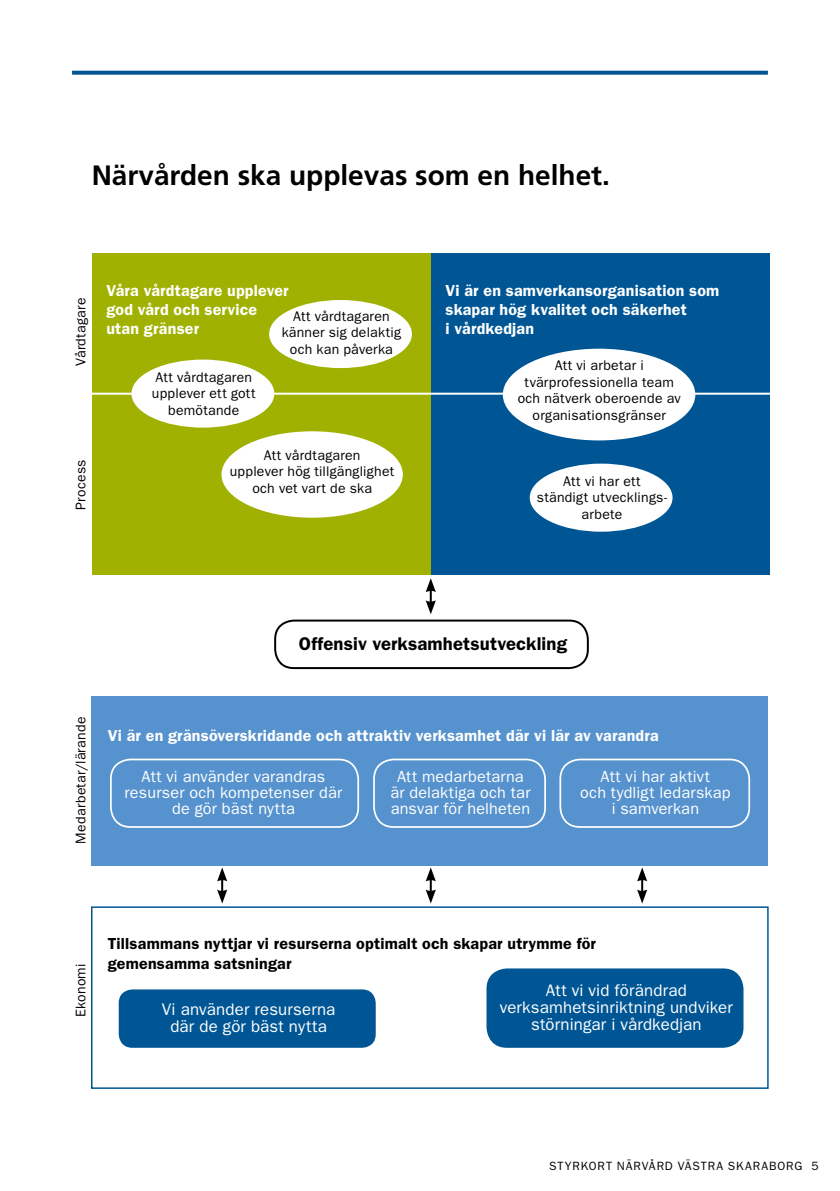
<style>
.page{position:relative;width:840px;height:1191px;background:#fff}
.page>*{position:absolute;margin:0;border:0;box-sizing:border-box;transform-origin:0 0}
.t1{font:700 28px "Frutiger";color:#000}
.t2{font:600 18.4px "Franklin Gothic";letter-spacing:.01em;color:#000}
.t3{font:16.8px/16.8px "Franklin Gothic";letter-spacing:.01em;color:#fff;text-align:center}
.t4{font:16.2px/16.2px "Franklin Gothic";letter-spacing:.015em;color:#fff;text-align:center}
.t5{font:600 16px/19.2px "Franklin Gothic";letter-spacing:.015em;color:#fff}
.t6{font:600 16px/19.2px "Franklin Gothic";letter-spacing:.015em;color:#000}
.t7{font:14px/16.8px "Franklin Gothic";letter-spacing:.02em;color:#000;text-align:center}
.t8{font:12px "Franklin Gothic";letter-spacing:.075em;color:#000}
</style>
<div class="page">
<svg style="left:72px;top:71px;width:695px;height:4px;fill:#005694"></svg>
<div style="left:91px;top:906px;width:677px;height:183px;border:2px solid #005694"></div>
<div style="left:92px;top:254px;width:338px;height:321px;background:#a0b101"></div>
<div style="left:430px;top:254px;width:339px;height:321px;background:#005694"></div>
<hr style="left:90px;top:393px;width:682px;height:2px;background:#fff">
<div style="left:269px;top:300px;width:142px;height:68px;background:#fff;border-radius:50%"></div>
<div style="left:131px;top:359px;width:143px;height:68px;background:#fff;border-radius:50%"></div>
<div style="left:221px;top:431px;width:181px;height:87px;background:#fff;border-radius:50%"></div>
<div style="left:502px;top:349px;width:193px;height:91px;background:#fff;border-radius:50%"></div>
<div style="left:529px;top:463px;width:143px;height:68px;background:#fff;border-radius:50%"></div>
<div style="left:274px;top:619px;width:314px;height:50px;border:2px solid #000;border-radius:19px"></div>
<svg style="left:425px;top:578px;width:10px;height:36px"></svg>
<div style="left:92px;top:695px;width:675px;height:170px;background:#5692ce"></div>
<div style="left:110px;top:758px;width:249px;height:70px;border:2px solid #fff;border-radius:20px"></div>
<div style="left:373px;top:758px;width:172px;height:70px;border:2px solid #fff;border-radius:20px"></div>
<div style="left:559px;top:758px;width:190px;height:70px;border:2px solid #fff;border-radius:20px"></div>
<svg style="left:425px;top:867px;width:10px;height:36px"></svg>
<svg style="left:637px;top:867px;width:10px;height:36px"></svg>
<svg style="left:217px;top:867px;width:10px;height:36px"></svg>
<div style="left:119px;top:989px;width:256px;height:58px;background:#005694;border-radius:14px"></div>
<div style="left:486px;top:968px;width:257px;height:79px;background:#005694;border-radius:20px"></div>
<h1 class="t1" style="left:92px;top:159px;width:519px">Närvården ska upplevas som en helhet.</h1>
<p class="t7" style="left:72px;top:366px;width:70px;rotate:-90deg">Vårdtagare</p>
<p class="t7" style="left:72px;top:510px;width:52px;rotate:-90deg">Process</p>
<p class="t5" style="left:106px;top:280px;width:184px">Våra vårdtagare upplever god vård och service utan gränser</p>
<p class="t5" style="left:445px;top:280px;width:275px">Vi är en samverkansorganisation som skapar hög kvalitet och säkerhet<br>i vårdkedjan</p>
<p class="t7" style="left:281px;top:307px;width:121px">Att vårdtagaren känner sig delaktig och kan påverka</p>
<p class="t7" style="left:152px;top:368px;width:105px">Att vårdtagaren upplever ett gott bemötande</p>
<p class="t7" style="left:230px;top:446px;width:166px">Att vårdtagaren<br>upplever hög tillgänglighet och vet vart de ska</p>
<p class="t7" style="left:517px;top:356px;width:164px">Att vi arbetar i tvärprofessionella team och nätverk oberoende av organisationsgränser</p>
<p class="t7" style="left:536px;top:472px;width:132px">Att vi har ett ständigt utvecklings&shy;arbete</p>
<h2 class="t2" style="left:299px;top:633px;width:269px">Offensiv verksamhetsutveckling</h2>
<p class="t7" style="left:72px;top:843px;width:128px;rotate:-90deg">Medarbetar/lärande</p>
<p class="t5" style="left:108px;top:725px;width:552px">Vi är en gränsöverskridande och attraktiv verksamhet där vi lär av varandra</p>
<p class="t4" style="left:124px;top:768px;width:219px">Att vi använder varandras resurser och kompetenser där de gör bäst nytta</p>
<p class="t4" style="left:390px;top:768px;width:142px">Att medarbetarna är delaktiga och tar ansvar för helheten</p>
<p class="t4" style="left:580px;top:768px;width:152px">Att vi har aktivt<br>och tydligt ledarskap i samverkan</p>
<p class="t7" style="left:72px;top:1017px;width:55px;rotate:-90deg">Ekonomi</p>
<p class="t6" style="left:108px;top:933px;width:489px">Tillsammans nyttjar vi resurserna optimalt och skapar utrymme för gemensamma satsningar</p>
<p class="t3" style="left:162px;top:1000px;width:175px">Vi använder resurserna där de gör bäst nytta</p>
<p class="t3" style="left:499px;top:981px;width:234px">Att vi vid förändrad verksamhetsinriktning undviker störningar i vårdkedjan</p>
<p class="t8" style="left:549px;top:1158px;width:271px">STYRKORT NÄRVÅRD VÄSTRA SKARABORG 5</p>
</div>
